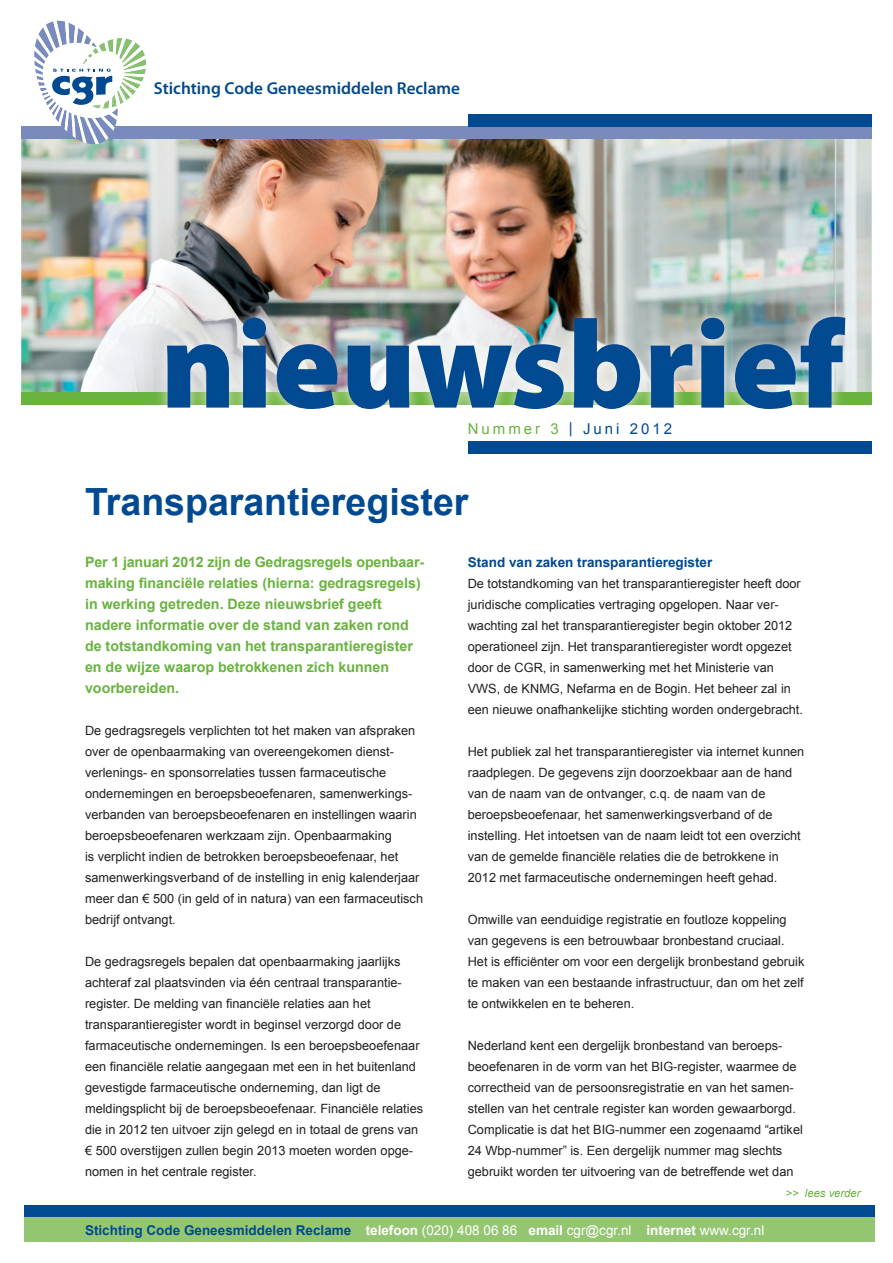
<style>
.page{position:relative;width:893px;height:1263px;background:#fff}
.page>*{position:absolute;margin:0;border:0;box-sizing:border-box;transform-origin:0 0}
.t1{font:900 126px "Myriad Pro";color:#014990}
.t2{font:700 37.5px "Arial";color:#014990}
.t3{font:600 17.25px "Myriad Pro";color:#014990}
.t4{font:15px "Arial";letter-spacing:.2em;color:#014990}
.t5{font:700 14.25px/21px "Arial";color:#69b33f}
.t6{font:700 13.5px "Arial";color:#014990}
.t7{font:12.75px/21px "Arial";color:#231f20}
.t8{font:italic 11.25px "Arial";color:#69b33f}
.s1{color:#69b33f}
.s2{color:#fff}
.s3{font-weight:400;color:#fff}
</style>
<div class="page">
<img style="left:21px;top:138px;width:851px;height:255px">
<div style="left:24px;top:1206px;width:851px;height:12px;background:#014990"></div>
<div style="left:24px;top:1218px;width:851px;height:24px;background:#94c672"></div>
<div style="left:21px;top:126px;width:851px;height:12px;background:#788bbc"></div>
<div style="left:468px;top:441px;width:404px;height:12px;background:#014990"></div>
<div style="left:468px;top:114px;width:404px;height:12px;background:#014990"></div>
<div style="left:21px;top:393px;width:851px;height:12px;background:#69b33f"></div>
<img style="left:154px;top:303px;width:705px;height:102px">
<svg style="left:34px;top:21px;width:112px;height:123px"></svg>
<h3 class="t3" style="left:154px;top:77px;width:308px">Stichting Code Geneesmiddelen Reclame</h3>
<h1 class="t1" style="left:161px;top:281px;width:686px">nieuwsbrief</h1>
<p class="t4" style="left:468px;top:419px;width:206px"><span class="s1">Nummer 3</span> | Juni 2012</p>
<h2 class="t2" style="left:85px;top:477px;width:385px">Transparantieregister</h2>
<p class="t5" style="left:85px;top:552px;width:341px">Per 1 januari 2012 zijn de Gedragsregels openbaar&shy;making financiële relaties (hierna: gedragsregels) in werking getreden. Deze nieuwsbrief geeft nadere informatie over de stand van zaken rond de totstandkoming van het transparantieregister en de wijze waarop betrokkenen zich kunnen voorbereiden.</p>
<p class="t7" style="left:85px;top:720px;width:340px">De gedragsregels verplichten tot het maken van afspraken over de openbaarmaking van overeengekomen dienst&shy;verlenings- en sponsorrelaties tussen farmaceutische ondernemingen en beroepsbeoefenaren, samenwerkings&shy;verbanden van beroepsbeoefenaren en instellingen waarin beroepsbeoefenaren werkzaam zijn. Openbaarmaking<br>is verplicht indien de betrokken beroepsbeoefenaar, het samenwerkingsverband of de instelling in enig kalenderjaar meer dan € 500 (in geld of in natura) van een farmaceutisch bedrijf ontvangt.</p>
<p class="t7" style="left:85px;top:951px;width:340px">De gedragsregels bepalen dat openbaarmaking jaarlijks achteraf zal plaatsvinden via één centraal transparantie&shy;register. De melding van financiële relaties aan het transparantieregister wordt in beginsel verzorgd door de farmaceutische ondernemingen. Is een beroepsbeoefenaar een financiële relatie aangegaan met een in het buitenland gevestigde farmaceutische onderneming, dan ligt de meldingsplicht bij de beroepsbeoefenaar. Financiële relaties die in 2012 ten uitvoer zijn gelegd en in totaal de grens van € 500 overstijgen zullen begin 2013 moeten worden opge&shy;nomen in het centrale register.</p>
<p class="t6" style="left:468px;top:553px;width:246px">Stand van zaken transparantieregister</p>
<p class="t7" style="left:468px;top:573px;width:337px">De totstandkoming van het transparantieregister heeft door juridische complicaties vertraging opgelopen. Naar ver&shy;wachting zal het transparantieregister begin oktober 2012 operationeel zijn. Het transparantieregister wordt opgezet door de CGR, in samenwerking met het Ministerie van VWS, de KNMG, Nefarma en de Bogin. Het beheer zal in een nieuwe onafhankelijke stichting worden ondergebracht.</p>
<p class="t7" style="left:468px;top:741px;width:338px">Het publiek zal het transparantieregister via internet kunnen raadplegen. De gegevens zijn doorzoekbaar aan de hand van de naam van de ontvanger, c.q. de naam van de beroepsbeoefenaar, het samenwerkingsverband of de instelling. Het intoetsen van de naam leidt tot een overzicht van de gemelde financiële relaties die de betrokkene in 2012 met farmaceutische ondernemingen heeft gehad.</p>
<p class="t7" style="left:468px;top:909px;width:338px">Omwille van eenduidige registratie en foutloze koppeling van gegevens is een betrouwbaar bronbestand cruciaal.<br>Het is efficiënter om voor een dergelijk bronbestand gebruik te maken van een bestaande infrastructuur, dan om het zelf te ontwikkelen en te beheren.</p>
<p class="t7" style="left:468px;top:1035px;width:337px">Nederland kent een dergelijk bronbestand van beroeps&shy;beoefenaren in de vorm van het BIG-register, waarmee de correctheid van de persoonsregistratie en van het samen&shy;stellen van het centrale register kan worden gewaarborgd.<br>Complicatie is dat het BIG-nummer een zogenaamd “artikel 24 Wbp-nummer” is. Een dergelijk nummer mag slechts gebruikt worden ter uitvoering van de betreffende wet dan</p>
<p class="t8" style="left:785px;top:1186px;width:77px">&gt;&gt; lees verder</p>
<p class="t6" style="left:85px;top:1221px;width:681px">Stichting Code Geneesmiddelen Reclame <span class="s2">telefoon</span> <span class="s3">(020) 408 06 86</span> <span class="s2">email</span> <span class="s3">cgr@cgr.nl</span> <span class="s2">internet</span> <span class="s3">www.cgr.nl</span></p>
</div>
